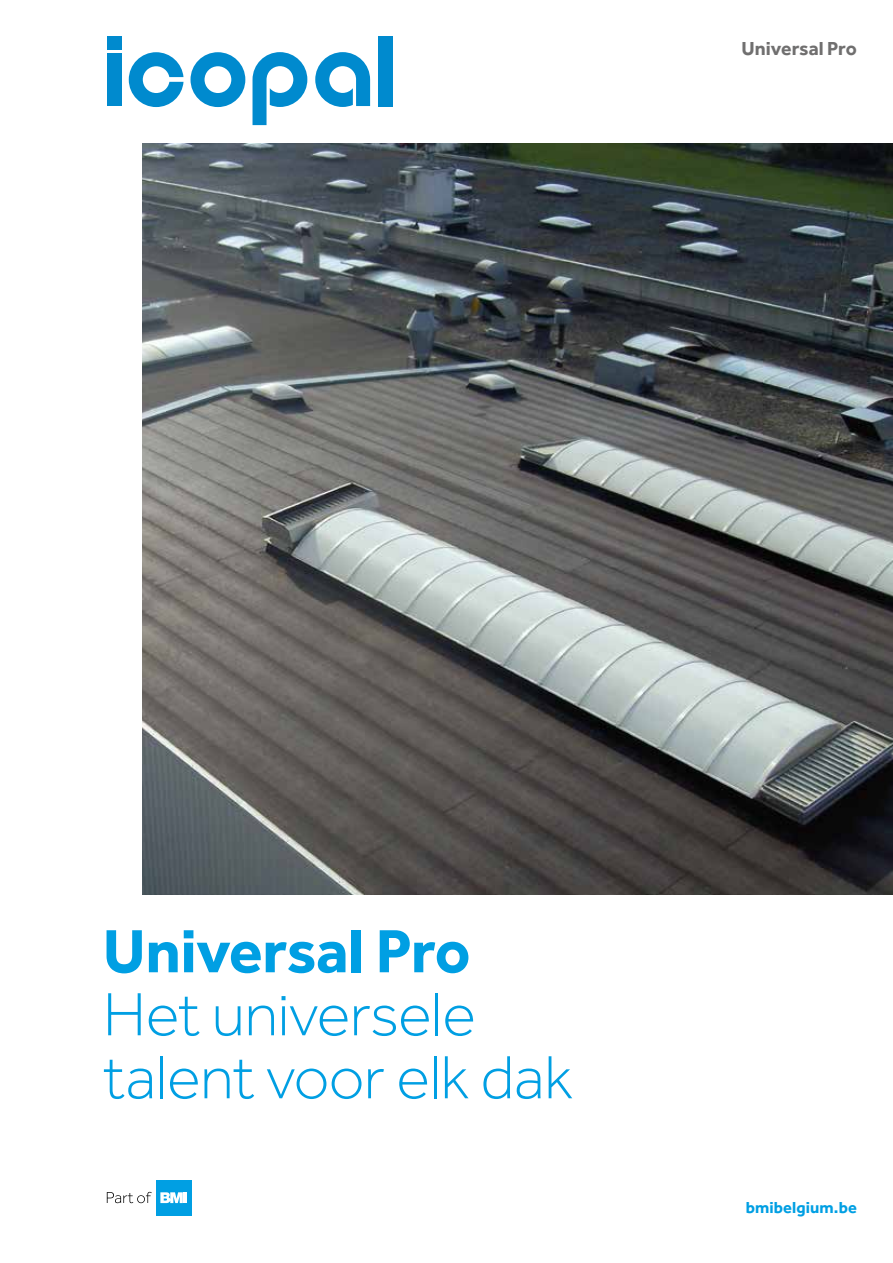
<style>
.page{position:relative;width:893px;height:1263px;background:#fff}
.page>*{position:absolute;margin:0;border:0;box-sizing:border-box;transform-origin:0 0}
.t1{font:300 63px/63px "Effra";letter-spacing:-.01em;color:#009fe3}
.t2{font:700 63px "Effra";letter-spacing:-.005em;color:#009fe3}
.t3{font:700 19.5px "Effra";color:#706f6f}
.t4{font:700 16.5px "Effra";letter-spacing:.005em;color:#009fe3}
</style>
<div class="page">
<img style="left:143px;top:144px;width:750px;height:750px">
<div style="left:379px;top:36px;width:14px;height:70px;background:#008ace"></div>
<div style="left:107px;top:53px;width:14px;height:53px;background:#008ace"></div>
<div style="left:107px;top:36px;width:14px;height:13px;background:#008ace"></div>
<svg style="left:190px;top:52px;width:55px;height:55px"></svg>
<svg style="left:129px;top:52px;width:55px;height:55px"></svg>
<svg style="left:315px;top:52px;width:55px;height:55px"></svg>
<svg style="left:253px;top:52px;width:54px;height:73px"></svg>
<div style="left:156px;top:1180px;width:36px;height:35px;background:#009fe3"></div>
<svg style="left:160px;top:1192px;width:27px;height:11px"></svg>
<svg style="left:107px;top:1192px;width:45px;height:11px"></svg>
<p class="t3" style="left:741px;top:37px;width:117px">Universal Pro</p>
<p class="t2" style="left:103px;top:913px;width:369px">Universal Pro</p>
<p class="t1" style="left:103px;top:982px;width:472px">Het universele talent voor elk dak</p>
<p class="t4" style="left:746px;top:1198px;width:112px">bmibelgium.be</p>
</div>
